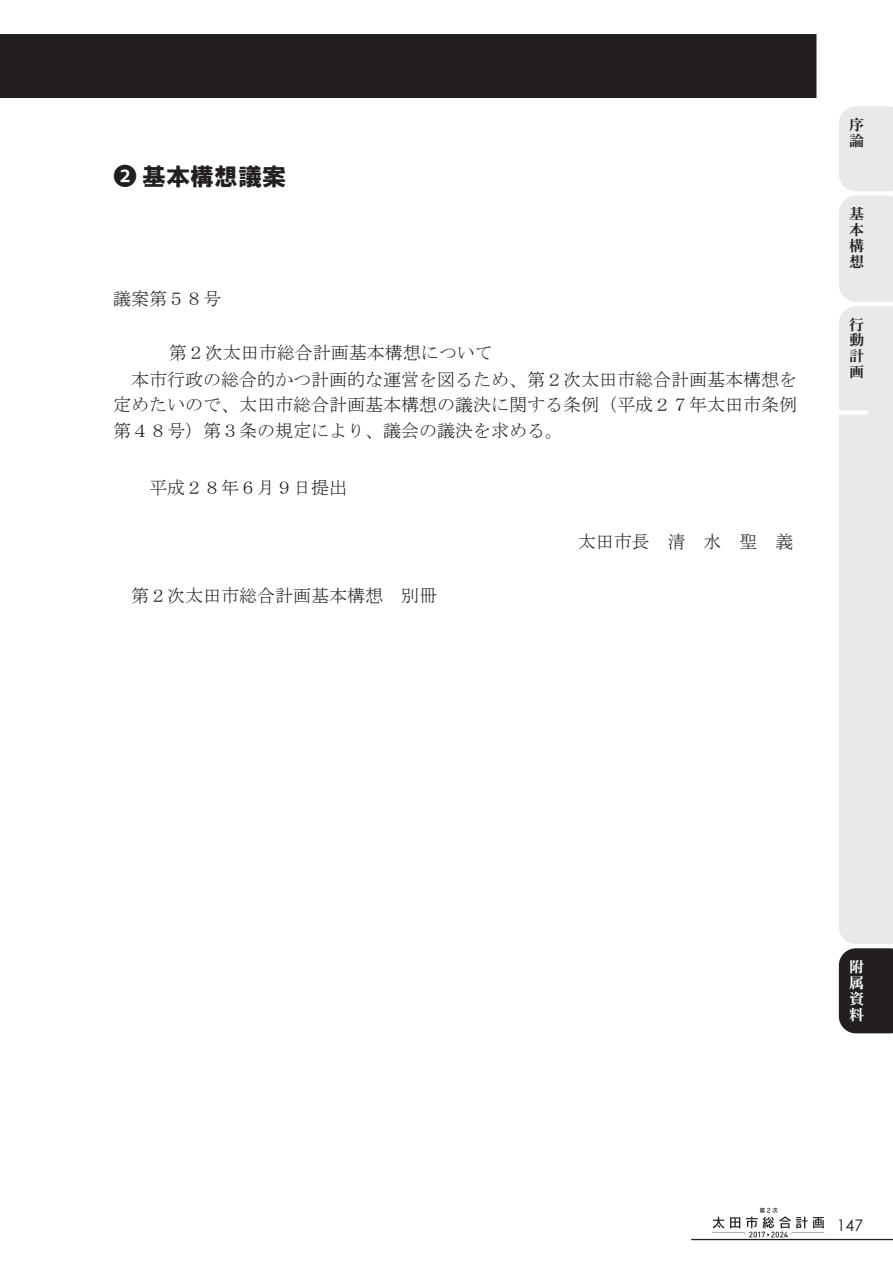
<style>
.page{position:relative;width:893px;height:1263px;background:#fff}
.page>*{position:absolute;margin:0;border:0;box-sizing:border-box;transform-origin:0 0}
.t1{font:24px "HGP Soei Kakugothic UB";color:#231f20}
.t2{font:18px/26px "MS Mincho";color:#231f20}
.t3{font:18px "MS Mincho";letter-spacing:1em;color:#231f20}
.t4{font:15.9px "Century Gothic";color:#231f20}
.t5{font:15px "DFHS Mincho Std W7";color:#231f20}
.t6{font:15px "DFHS Mincho Std W7";color:#fff}
.s1{font-family:"Koz Go Pr 6 N"}
</style>
<div class="page">
<div style="left:0;top:34px;width:816px;height:64px;background:#231f20"></div>
<svg style="left:839px;top:106px;width:54px;height:927px;background:#d8d7d7"></svg>
<div style="left:839px;top:410px;width:29px;height:5px;background:#fff"></div>
<hr style="left:691px;top:1239px;width:202px;height:1px;background:#231f20">
<svg style="left:712px;top:1208px;width:112px;height:29px"></svg>
<h1 class="t1" style="left:113px;top:165px;width:174px"><span class="s1">❷</span> 基本構想議案</h1>
<p class="t2" style="left:113px;top:285px;width:109px">議案第５８号</p>
<p class="t2" style="left:113px;top:339px;width:686px;text-indent:56px">第２次太田市総合計画基本構想について<br>　本市行政の総合的かつ計画的な運営を図るため、第２次太田市総合計画基本構想を定めたいので、太田市総合計画基本構想の議決に関する条例（平成２７年太田市条例第４８号）第３条の規定により、議会の議決を求める。</p>
<p class="t2" style="left:149px;top:474px;width:199px">平成２８年６月９日提出</p>
<p class="t3" style="left:578px;top:532px;width:217px">太田市長清水聖義</p>
<p class="t2" style="left:131px;top:582px;width:307px">第２次太田市総合計画基本構想 別冊</p>
<p class="t5" style="left:849px;top:116px;width:16px">序</p>
<p class="t5" style="left:849px;top:132px;width:16px">論</p>
<p class="t5" style="left:849px;top:205px;width:16px">基</p>
<p class="t5" style="left:849px;top:221px;width:16px">本</p>
<p class="t5" style="left:849px;top:237px;width:16px">構</p>
<p class="t5" style="left:849px;top:253px;width:16px">想</p>
<p class="t5" style="left:849px;top:316px;width:16px">行</p>
<p class="t5" style="left:849px;top:332px;width:16px">動</p>
<p class="t5" style="left:849px;top:348px;width:16px">計</p>
<p class="t5" style="left:849px;top:364px;width:16px">画</p>
<p class="t6" style="left:849px;top:958px;width:16px">附</p>
<p class="t6" style="left:849px;top:1006px;width:16px">料</p>
<p class="t6" style="left:849px;top:974px;width:16px">属</p>
<p class="t6" style="left:849px;top:990px;width:16px">資</p>
<p class="t4" style="left:837px;top:1216px;width:28px">147</p>
</div>
